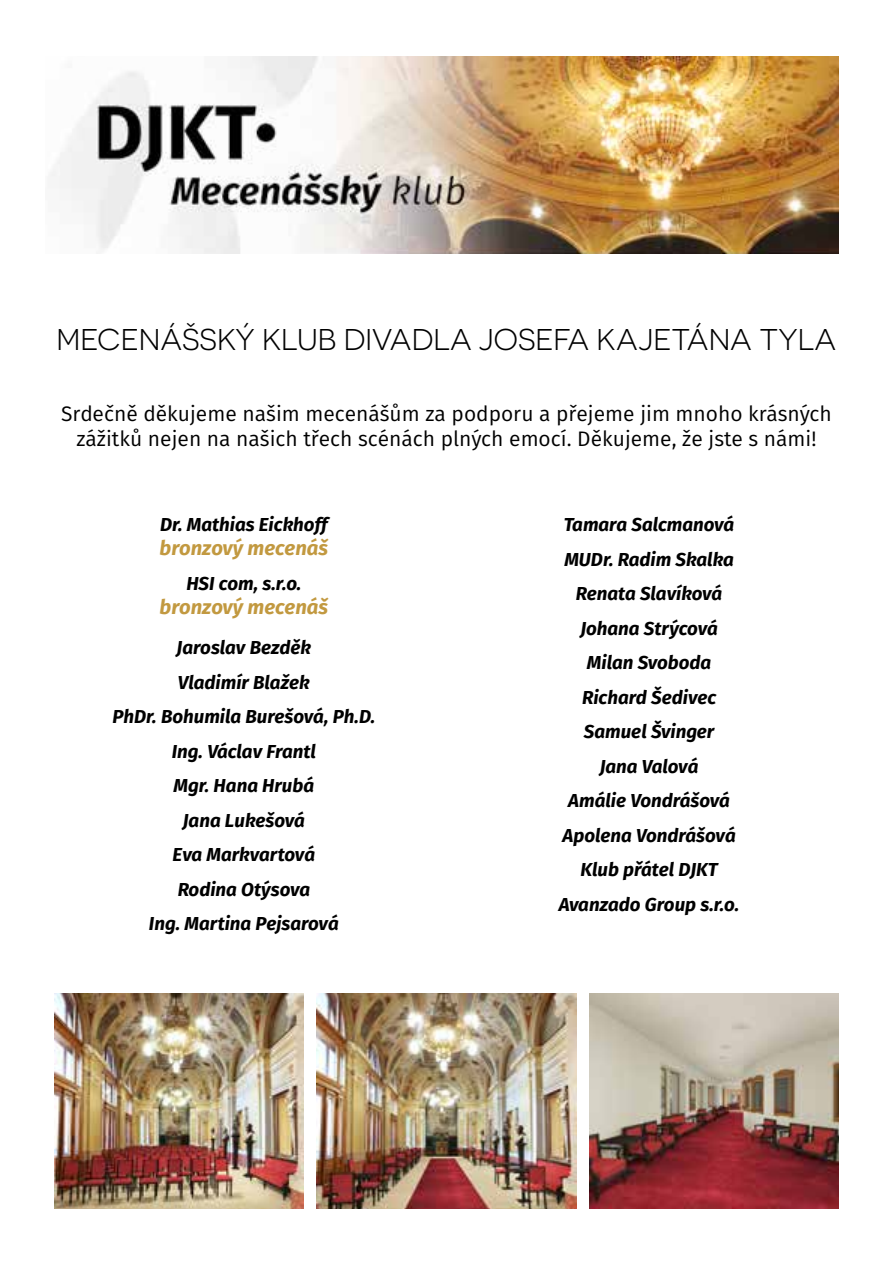
<style>
.page{position:relative;width:893px;height:1263px;background:#fff}
.page>*{position:absolute;margin:0;border:0;box-sizing:border-box;transform-origin:0 0}
.t1{font:30px "Novecentosanswide";color:#000}
.t2{font:21px/25.2px "Fira Sans";color:#000;text-align:center}
.t3{font:italic 700 20.25px "Fira Sans";color:#c29940}
.t4{font:italic 700 18.75px/34.5px "Fira Sans";color:#000;text-align:center}
</style>
<div class="page">
<img style="left:50px;top:57px;width:789px;height:196px">
<img style="left:54px;top:993px;width:249px;height:216px">
<img style="left:316px;top:993px;width:261px;height:216px">
<img style="left:589px;top:993px;width:250px;height:216px">
<h1 class="t1" style="left:57px;top:322px;width:781px">MECENÁŠSKÝ KLUB DIVADLA JOSEFA KAJETÁNA TYLA</h1>
<p class="t2" style="left:61px;top:401px;width:772px">Srdečně děkujeme našim mecenášům za podporu a přejeme jim mnoho krásných zážitků nejen na našich třech scénách plných emocí. Děkujeme, že jste s námi!</p>
<p class="t4" style="left:160px;top:507px;width:169px">Dr. Mathias Eickhoff</p>
<p class="t3" style="left:160px;top:534px;width:170px">bronzový mecenáš</p>
<p class="t4" style="left:186px;top:566px;width:117px">HSI com, s.r.o.</p>
<p class="t3" style="left:160px;top:592px;width:170px">bronzový mecenáš</p>
<p class="t4" style="left:112px;top:630px;width:264px">Jaroslav Bezděk<br>Vladimír Blažek<br>PhDr. Bohumila Burešová, Ph.D.<br>Ing. Václav Frantl<br>Mgr. Hana Hrubá<br>Jana Lukešová<br>Eva Markvartová<br>Rodina Otýsova<br>Ing. Martina Pejsarová</p>
<p class="t4" style="left:559px;top:507px;width:182px">Tamara Salcmanová<br>MUDr. Radim Skalka<br>Renata Slavíková<br>Johana Strýcová<br>Milan Svoboda<br>Richard Šedivec<br>Samuel Švinger<br>Jana Valová<br>Amálie Vondrášová<br>Apolena Vondrášová<br>Klub přátel DJKT<br>Avanzado Group s.r.o.</p>
</div>
